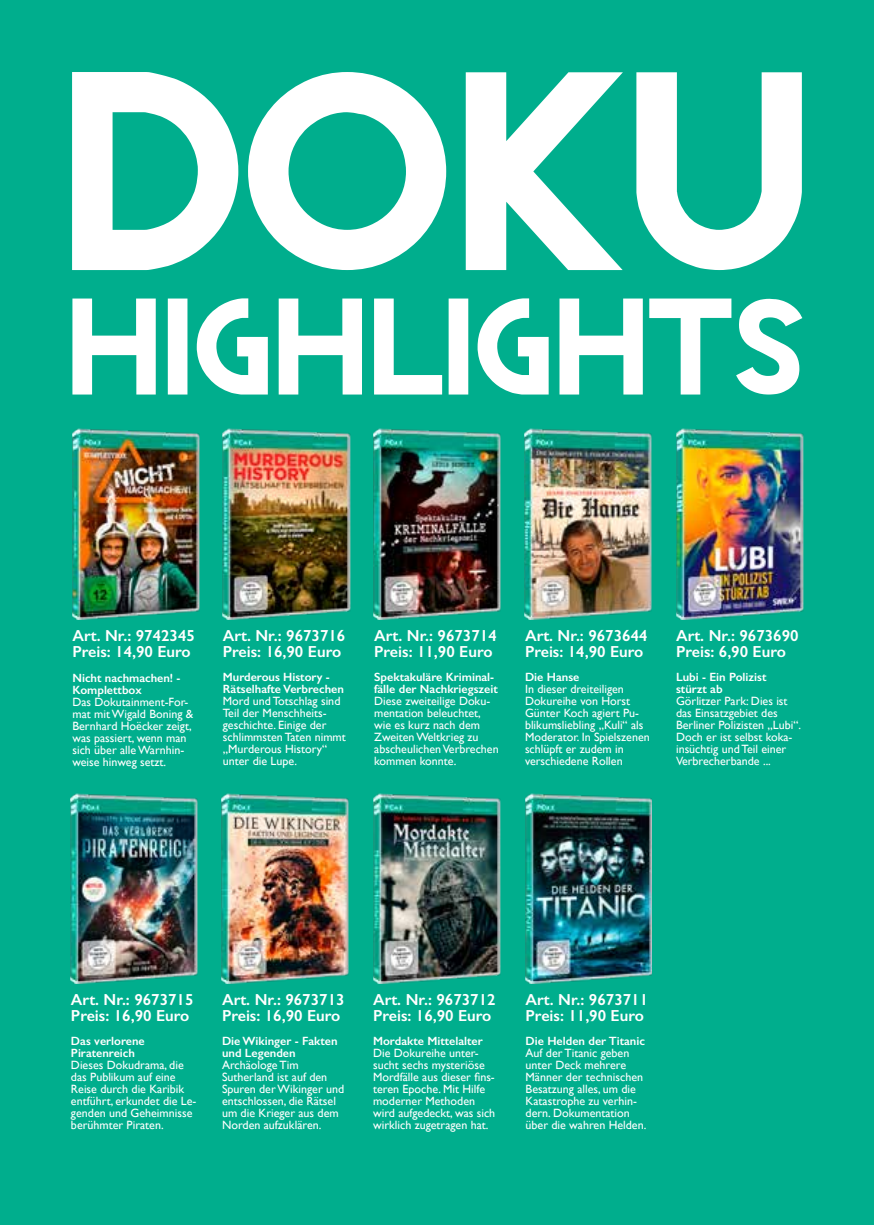
<style>
.page{position:relative;width:874px;height:1225px;background:#fff}
.page>*{position:absolute;margin:0;border:0;box-sizing:border-box;transform-origin:0 0}
.t1{font:600 16px/16px "Gill Sans";color:#fff}
.t2{font:12px/12px "Gill Sans";color:#fff}
.t3{font:600 12px/12px "Gill Sans";color:#fff}
</style>
<div class="page">
<div style="left:0;top:0;width:873px;height:1225px;background:#00ae8d"></div>
<svg style="left:72px;top:298px;width:730px;height:96px"></svg>
<img style="left:676px;top:429px;width:126px;height:190px">
<img style="left:373px;top:793px;width:127px;height:190px">
<img style="left:223px;top:429px;width:127px;height:190px">
<img style="left:70px;top:793px;width:127px;height:190px">
<img style="left:524px;top:429px;width:127px;height:190px">
<img style="left:221px;top:793px;width:127px;height:190px">
<img style="left:525px;top:793px;width:126px;height:190px">
<svg style="left:72px;top:72px;width:729px;height:198px;fill:#fff"></svg>
<img style="left:72px;top:429px;width:127px;height:190px">
<img style="left:373px;top:429px;width:127px;height:190px">
<h1 class="t1" style="left:72px;top:628px;width:124px">Art. Nr.: 9742345<br>Preis: 14,90 Euro</h1>
<p class="t3" style="left:72px;top:671px;width:109px">Nicht nachmachen! -<br>Komplettbox</p>
<p class="t2" style="left:72px;top:695px;width:122px">Das Dokutainment-For&shy;mat mit Wigald Boning &amp;<br>Bernhard Hoëcker zeigt, was passiert, wenn man sich über alle Warnhin&shy;weise hinweg setzt.</p>
<h1 class="t1" style="left:223px;top:627px;width:124px">Art. Nr.: 9673716<br>Preis: 16,90 Euro</h1>
<p class="t3" style="left:223px;top:670px;width:122px">Murderous History -<br>Rätselhafte Verbrechen</p>
<p class="t2" style="left:223px;top:694px;width:124px">Mord und Totschlag sind<br>Teil der Menschheits&shy;geschichte. Einige der schlimmsten Taten nimmt „Murderous History“ unter die Lupe.</p>
<h1 class="t1" style="left:374px;top:627px;width:124px">Art. Nr.: 9673714<br>Preis: 11,90 Euro</h1>
<p class="t3" style="left:374px;top:670px;width:125px">Spektakuläre Kriminal&shy;fälle der Nachkriegszeit</p>
<p class="t2" style="left:374px;top:694px;width:126px">Diese zweiteilige Doku&shy;mentation beleuchtet, wie es kurz nach dem<br>Zweiten Weltkrieg zu abscheulichen Verbrechen kommen konnte.</p>
<h1 class="t1" style="left:524px;top:627px;width:124px">Art. Nr.: 9673644<br>Preis: 14,90 Euro</h1>
<p class="t3" style="left:524px;top:670px;width:56px">Die Hanse</p>
<p class="t2" style="left:524px;top:682px;width:126px">In dieser dreiteiligen<br>Dokureihe von Horst<br>Günter Koch agiert Pu&shy;blikumsliebling „Kuli“ als<br>Moderator. In Spielszenen schlüpft er zudem in verschiedene Rollen</p>
<h1 class="t1" style="left:675px;top:627px;width:124px">Art. Nr.: 9673690<br>Preis: 6,90 Euro</h1>
<p class="t3" style="left:675px;top:670px;width:92px">Lubi - Ein Polizist stürzt ab</p>
<p class="t2" style="left:675px;top:694px;width:127px">Görlitzer Park: Dies ist das Einsatzgebiet des<br>Berliner Polizisten „Lubi“.<br>Doch er ist selbst koka&shy;insüchtig und Teil einer<br>Verbrecherbande ...</p>
<h1 class="t1" style="left:71px;top:991px;width:124px">Art. Nr.: 9673715<br>Preis: 16,90 Euro</h1>
<p class="t3" style="left:71px;top:1035px;width:75px">Das verlorene<br>Piratenreich</p>
<p class="t2" style="left:71px;top:1059px;width:127px">Dieses Dokudrama, die das Publikum auf eine<br>Reise durch die Karibik entführt, erkundet die Le&shy;genden und Geheimnisse berühmter Piraten.</p>
<h1 class="t1" style="left:222px;top:991px;width:124px">Art. Nr.: 9673713<br>Preis: 16,90 Euro</h1>
<p class="t3" style="left:222px;top:1035px;width:117px">Die Wikinger - Fakten und Legenden</p>
<p class="t2" style="left:222px;top:1059px;width:124px">Archäologe Tim<br>Sutherland ist auf den<br>Spuren der Wikinger und entschlossen, die Rätsel um die Krieger aus dem<br>Norden aufzuklären.</p>
<h1 class="t1" style="left:373px;top:991px;width:124px">Art. Nr.: 9673712<br>Preis: 16,90 Euro</h1>
<p class="t3" style="left:373px;top:1035px;width:111px">Mordakte Mittelalter</p>
<p class="t2" style="left:373px;top:1047px;width:124px">Die Dokureihe unter&shy;sucht sechs mysteriöse<br>Mordfälle aus dieser fins&shy;teren Epoche. Mit Hilfe moderner Methoden wird aufgedeckt, was sich wirklich zugetragen hat.</p>
<h1 class="t1" style="left:525px;top:991px;width:124px">Art. Nr.: 9673711<br>Preis: 11,90 Euro</h1>
<p class="t3" style="left:525px;top:1035px;width:121px">Die Helden der Titanic</p>
<p class="t2" style="left:525px;top:1047px;width:122px">Auf der Titanic geben unter Deck mehrere<br>Männer der technischen<br>Besatzung alles, um die<br>Katastrophe zu verhin&shy;dern. Dokumentation über die wahren Helden.</p>
</div>
